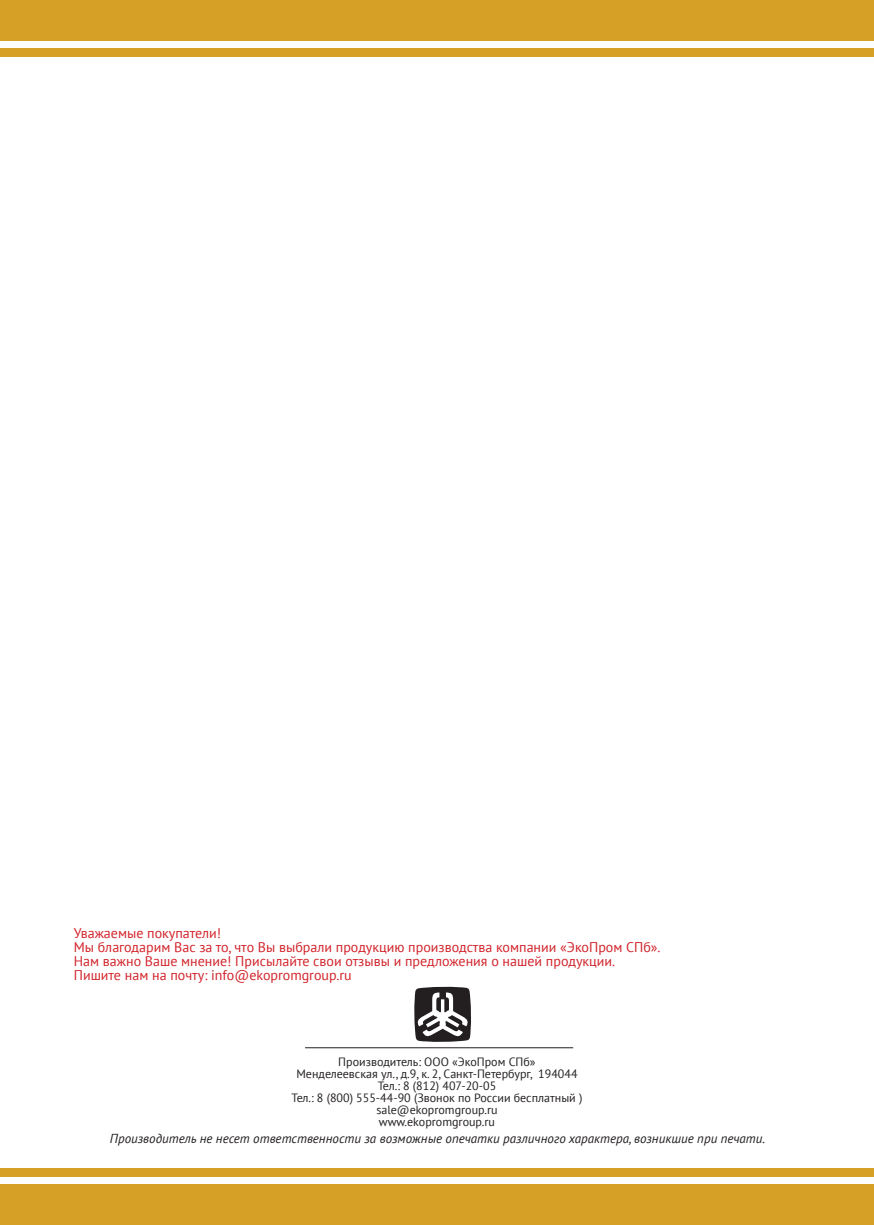
<style>
.page{position:relative;width:874px;height:1225px;background:#fff}
.page>*{position:absolute;margin:0;border:0;box-sizing:border-box;transform-origin:0 0}
.t1{font:14px/14px "PT Sans";color:#d1232a}
.t2{font:italic 13px "PT Sans";color:#231f20}
.t3{font:12px/12px "PT Sans";color:#231f20;text-align:center}
</style>
<div class="page">
<div style="left:0;top:0;width:873px;height:40px;background:#d69f26"></div>
<div style="left:0;top:49px;width:873px;height:8px;background:#d69f26"></div>
<div style="left:0;top:1185px;width:873px;height:40px;background:#d69f26"></div>
<div style="left:0;top:1167px;width:873px;height:9px;background:#d69f26"></div>
<hr style="left:305px;top:1047px;width:268px;height:1px;background:#231f20">
<svg style="left:414px;top:986px;width:57px;height:56px"></svg>
<p class="t1" style="left:74px;top:926px;width:588px">Уважаемые покупатели!<br>Мы благодарим Вас за то, что Вы выбрали продукцию производства компании «ЭкоПром СПб».<br>Нам важно Ваше мнение! Присылайте свои отзывы и предложения о нашей продукции.<br>Пишите нам на почту: info@ekopromgroup.ru</p>
<p class="t3" style="left:291px;top:1055px;width:292px">Производитель: ООО «ЭкоПром СПб»<br>Менделеевская ул., д.9, к. 2, Санкт-Петербург, 194044<br>Тел.: 8 (812) 407-20-05<br>Тел.: 8 (800) 555-44-90 (Звонок по России бесплатный ) sale@ekopromgroup.ru<br>www.ekopromgroup.ru</p>
<p class="t2" style="left:110px;top:1130px;width:656px">Производитель не несет ответственности за возможные опечатки различного характера, возникшие при печати.</p>
</div>
